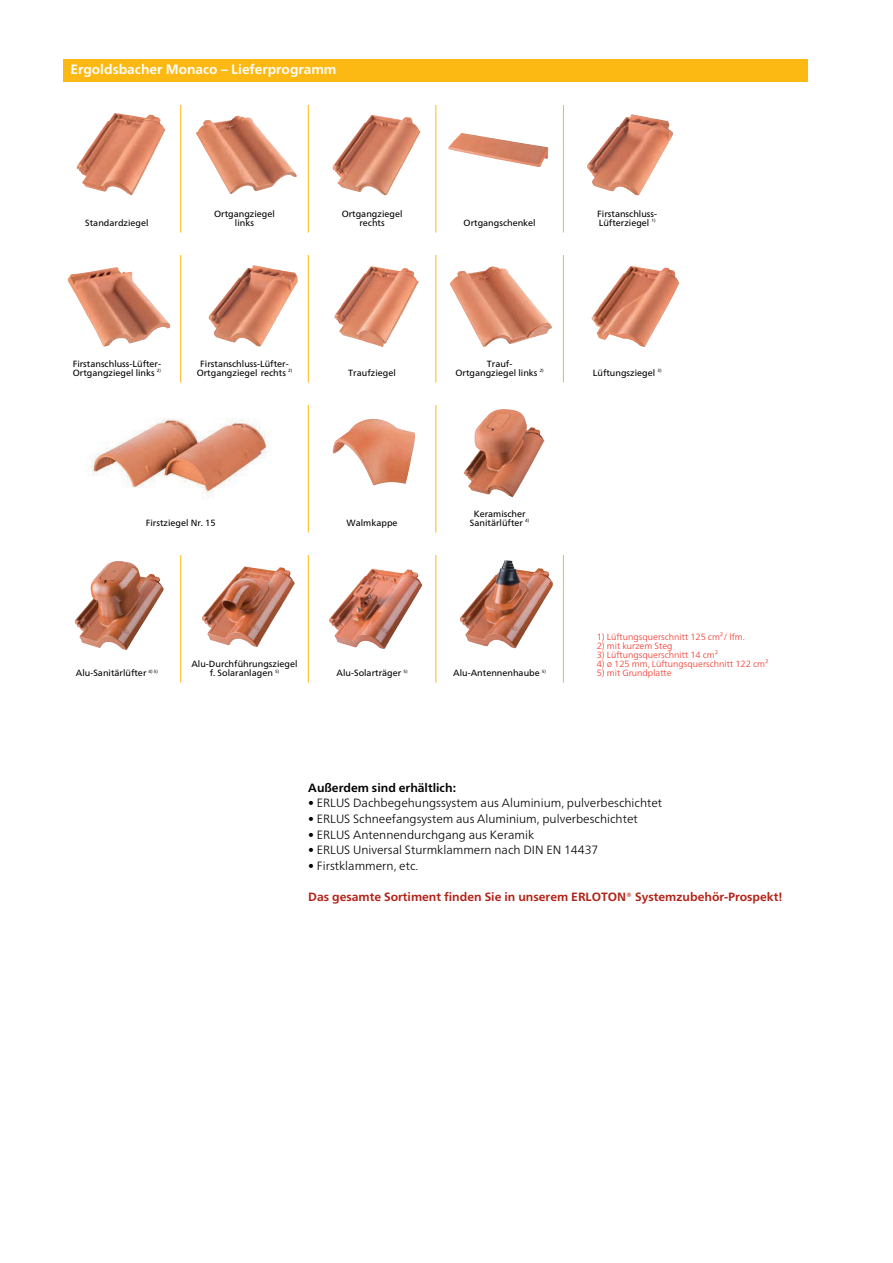
<style>
.page{position:relative;width:893px;height:1263px;background:#fff}
.page>*{position:absolute;margin:0;border:0;box-sizing:border-box;transform-origin:0 0}
.t1{font:700 13.5px "Frutiger Neue LT Pro";color:#fff}
.t2{font:300 12px "Frutiger Neue LT Pro";color:#000}
.t3{font:700 12px "Frutiger Neue LT Pro";color:#b12216}
.t4{font:700 12px "Frutiger Neue LT Pro";color:#000}
.t5{font:9px/9px "Frutiger Neue LT Pro";color:#000;text-align:center}
.t6{font:300 9px "Frutiger Neue LT Pro";color:#ee3124}
</style>
<div class="page">
<div style="left:64px;top:59px;width:744px;height:22px;background:#fdb913"></div>
<img style="left:77px;top:113px;width:88px;height:82px">
<img style="left:196px;top:116px;width:101px;height:78px">
<img style="left:332px;top:115px;width:88px;height:80px">
<img style="left:448px;top:133px;width:100px;height:34px">
<img style="left:587px;top:114px;width:86px;height:81px">
<hr style="left:180px;top:105px;width:1px;height:128px;background:#fdb913">
<hr style="left:308px;top:105px;width:1px;height:127px;background:#fdb913">
<hr style="left:436px;top:105px;width:1px;height:128px;background:#fdb913">
<hr style="left:563px;top:105px;width:1px;height:128px;background:#fdb913">
<img style="left:68px;top:267px;width:102px;height:80px">
<img style="left:209px;top:265px;width:89px;height:82px">
<img style="left:334px;top:266px;width:85px;height:81px">
<img style="left:450px;top:266px;width:102px;height:81px">
<img style="left:591px;top:266px;width:88px;height:81px">
<hr style="left:180px;top:255px;width:1px;height:128px;background:#fdb913">
<hr style="left:308px;top:255px;width:1px;height:127px;background:#fdb913">
<hr style="left:308px;top:405px;width:1px;height:127px;background:#fdb913">
<hr style="left:436px;top:405px;width:1px;height:128px;background:#fdb913">
<hr style="left:436px;top:255px;width:1px;height:128px;background:#fdb913">
<hr style="left:563px;top:255px;width:1px;height:128px;background:#fdb913">
<img style="left:333px;top:419px;width:82px;height:66px">
<img style="left:464px;top:409px;width:80px;height:88px">
<img style="left:86px;top:418px;width:185px;height:79px">
<img style="left:75px;top:561px;width:89px;height:89px">
<img style="left:202px;top:566px;width:93px;height:81px">
<img style="left:329px;top:568px;width:93px;height:81px">
<img style="left:460px;top:560px;width:93px;height:88px">
<hr style="left:180px;top:555px;width:1px;height:128px;background:#fdb913">
<hr style="left:308px;top:555px;width:1px;height:127px;background:#fdb913">
<hr style="left:436px;top:555px;width:1px;height:128px;background:#fdb913">
<hr style="left:563px;top:555px;width:1px;height:128px;background:#fdb913">
<h1 class="t1" style="left:71px;top:64px;width:268px">Ergoldsbacher Monaco – Lieferprogramm</h1>
<p class="t5" style="left:85px;top:219px;width:65px">Standardziegel</p>
<p class="t5" style="left:214px;top:210px;width:62px">Ortgangziegel links</p>
<p class="t5" style="left:342px;top:210px;width:62px">Ortgangziegel rechts</p>
<p class="t5" style="left:464px;top:219px;width:74px">Ortgangschenkel</p>
<p class="t5" style="left:597px;top:210px;width:61px;text-align:left">Firstanschluss-<br>Lüf terziegel <sup>1)</sup></p>
<p class="t5" style="left:73px;top:360px;width:90px;text-align:left">Firstanschluss-Lüf ter -<br>Ortgangziegel links <sup>2)</sup></p>
<p class="t5" style="left:197px;top:360px;width:97px">Firstanschluss-Lüf ter -<br>Ortgangziegel rechts <sup>2)</sup></p>
<p class="t5" style="left:348px;top:369px;width:49px">Traufziegel</p>
<p class="t5" style="left:455px;top:360px;width:90px">Trauf-<br>Ortgangziegel links <sup>2)</sup></p>
<p class="t5" style="left:593px;top:369px;width:70px">Lüftungsziegel <sup>3)</sup></p>
<p class="t5" style="left:146px;top:519px;width:71px">Firstziegel Nr. 15</p>
<p class="t5" style="left:347px;top:519px;width:53px">Walmkappe</p>
<p class="t5" style="left:470px;top:510px;width:61px">Keramischer<br>Sanitärlüfter <sup>4)</sup></p>
<p class="t5" style="left:76px;top:669px;width:84px">Alu-Sanitärlüfter <sup>4)</sup> <sup>5)</sup></p>
<p class="t5" style="left:191px;top:660px;width:108px">Alu-Durchführungs ziegel f. Solaranlagen <sup>5)</sup></p>
<p class="t5" style="left:337px;top:669px;width:72px">Alu-Solarträger <sup>5)</sup></p>
<p class="t5" style="left:453px;top:669px;width:94px">Alu-Antennenhaube <sup>5)</sup></p>
<p class="t6" style="left:597px;top:633px;width:150px">1) Lüftungsquerschnitt 125 cm²/ lfm.</p>
<p class="t6" style="left:597px;top:642px;width:77px">2) mit kurzem Steg</p>
<p class="t6" style="left:597px;top:651px;width:123px">3) Lüftungsquerschnitt 14 cm²</p>
<p class="t6" style="left:597px;top:660px;width:173px">4) ø 125 mm, Lüftungsquerschnitt 122 cm²</p>
<p class="t6" style="left:597px;top:669px;width:76px">5) mit Grundplatte</p>
<h2 class="t4" style="left:308px;top:783px;width:149px">Außerdem sind erhältlich:</h2>
<h2 class="t2" style="left:308px;top:799px;width:355px">• ERLUS Dachbegehungssystem aus Aluminium, pulverbeschichtet</h2>
<h2 class="t2" style="left:308px;top:815px;width:331px">• ERLUS Schneefangsystem aus Aluminium, pulverbeschichtet</h2>
<h2 class="t2" style="left:308px;top:830px;width:227px">• ERLUS Antennendurchgang aus Keramik</h2>
<h2 class="t2" style="left:308px;top:846px;width:292px">• ERLUS Universal Sturm klammern nach DIN EN 14437</h2>
<h2 class="t2" style="left:308px;top:861px;width:112px">• Firstklammern, etc.</h2>
<h2 class="t3" style="left:308px;top:893px;width:476px">Das gesamte Sortiment finden Sie in unserem ERLOTON® Systemzubehör-Prospekt!</h2>
</div>
